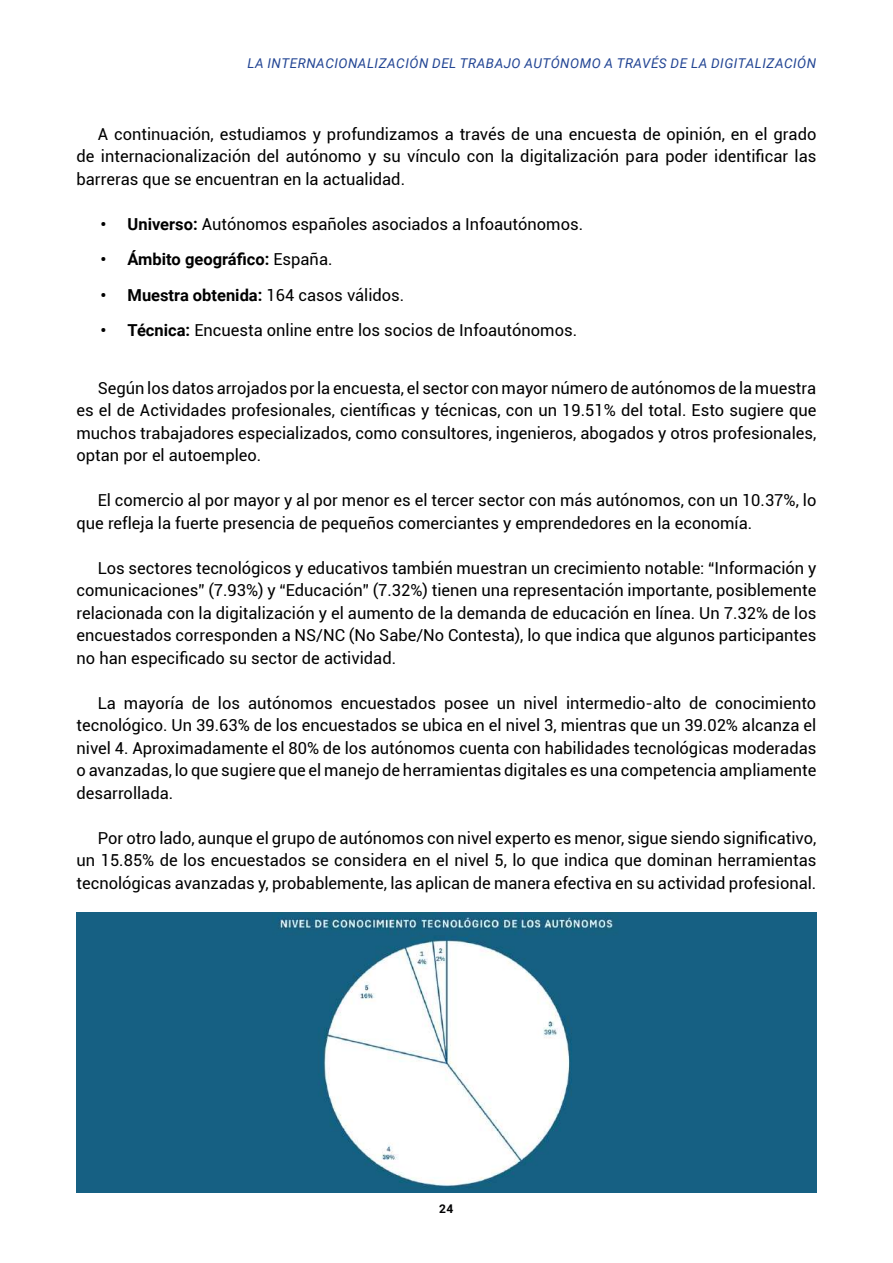
<style>
.page{position:relative;width:893px;height:1263px;background:#fff}
.page>*{position:absolute;margin:0;border:0;box-sizing:border-box;transform-origin:0 0}
.t1{font:16.5px/22.5px "Roboto";color:#000;text-align:justify}
.t2{font:700 16.5px "Roboto";color:#000}
.t3{font:italic 13.5px "Roboto";letter-spacing:.035em;color:#224594}
.t4{font:700 12px "Roboto";color:#020203}
.s1{font-weight:700}
.s2{font-weight:400}
</style>
<div class="page">
<img style="left:76px;top:912px;width:740px;height:281px">
<p class="t3" style="left:247px;top:54px;width:570px">LA INTERNACIONALIZACIÓN DEL TRABAJO AUTÓNOMO A TRAVÉS DE LA DIGITALIZACIÓN</p>
<p class="t1" style="left:77px;top:122px;width:741px;text-indent:21px">A continuación, estudiamos y profundizamos a través de una encuesta de opinión, en el grado de internacionalización del autónomo y su vínculo con la digitalización para poder identificar las barreras que se encuentran en la actualidad.</p>
<p class="t1" style="left:101px;top:212px;width:484px"><span class="s1">• Universo:</span> Autónomos españoles asociados a Infoautónomos.</p>
<p class="t2" style="left:101px;top:248px;width:233px">• Ámbito geográfico: <span class="s2">España.</span></p>
<p class="t2" style="left:101px;top:283px;width:305px">• Muestra obtenida: <span class="s2">164 casos válidos.</span></p>
<p class="t1" style="left:101px;top:318px;width:478px"><span class="s1">• Técnica:</span> Encuesta online entre los socios de Infoautónomos.</p>
<p class="t1" style="left:77px;top:376px;width:741px;text-indent:21px">Según los datos arrojados por la encuesta, el sector con mayor número de autónomos de la muestra es el de Actividades profesionales, científicas y técnicas, con un 19.51% del total. Esto sugiere que muchos trabajadores especializados, como consultores, ingenieros, abogados y otros profesionales, optan por el autoempleo.</p>
<p class="t1" style="left:77px;top:488px;width:741px;text-indent:21px">El comercio al por mayor y al por menor es el tercer sector con más autónomos, con un 10.37%, lo que refleja la fuerte presencia de pequeños comerciantes y emprendedores en la economía.</p>
<p class="t1" style="left:77px;top:556px;width:741px;text-indent:21px">Los sectores tecnológicos y educativos también muestran un crecimiento notable: “Información y comunicaciones” (7.93%) y “Educación” (7.32%) tienen una representación importante, posiblemente relacionada con la digitalización y el aumento de la demanda de educación en línea. Un 7.32% de los encuestados corresponden a NS/NC (No Sabe/No Contesta), lo que indica que algunos participantes no han especificado su sector de actividad.</p>
<p class="t1" style="left:77px;top:691px;width:741px;text-indent:21px">La mayoría de los autónomos encuestados posee un nivel intermedio-alto de conocimiento tecnológico. Un 39.63% de los encuestados se ubica en el nivel 3, mientras que un 39.02% alcanza el nivel 4. Aproximadamente el 80% de los autónomos cuenta con habilidades tecnológicas moderadas o avanzadas, lo que sugiere que el manejo de herramientas digitales es una competencia ampliamente desarrollada.</p>
<p class="t1" style="left:77px;top:826px;width:741px;text-indent:21px">Por otro lado, aunque el grupo de autónomos con nivel experto es menor, sigue siendo significativo, un 15.85% de los encuestados se considera en el nivel 5, lo que indica que dominan herramientas tecnológicas avanzadas y, probablemente, las aplican de manera efectiva en su actividad profesional.</p>
<p class="t4" style="left:439px;top:1200px;width:16px">24</p>
</div>
